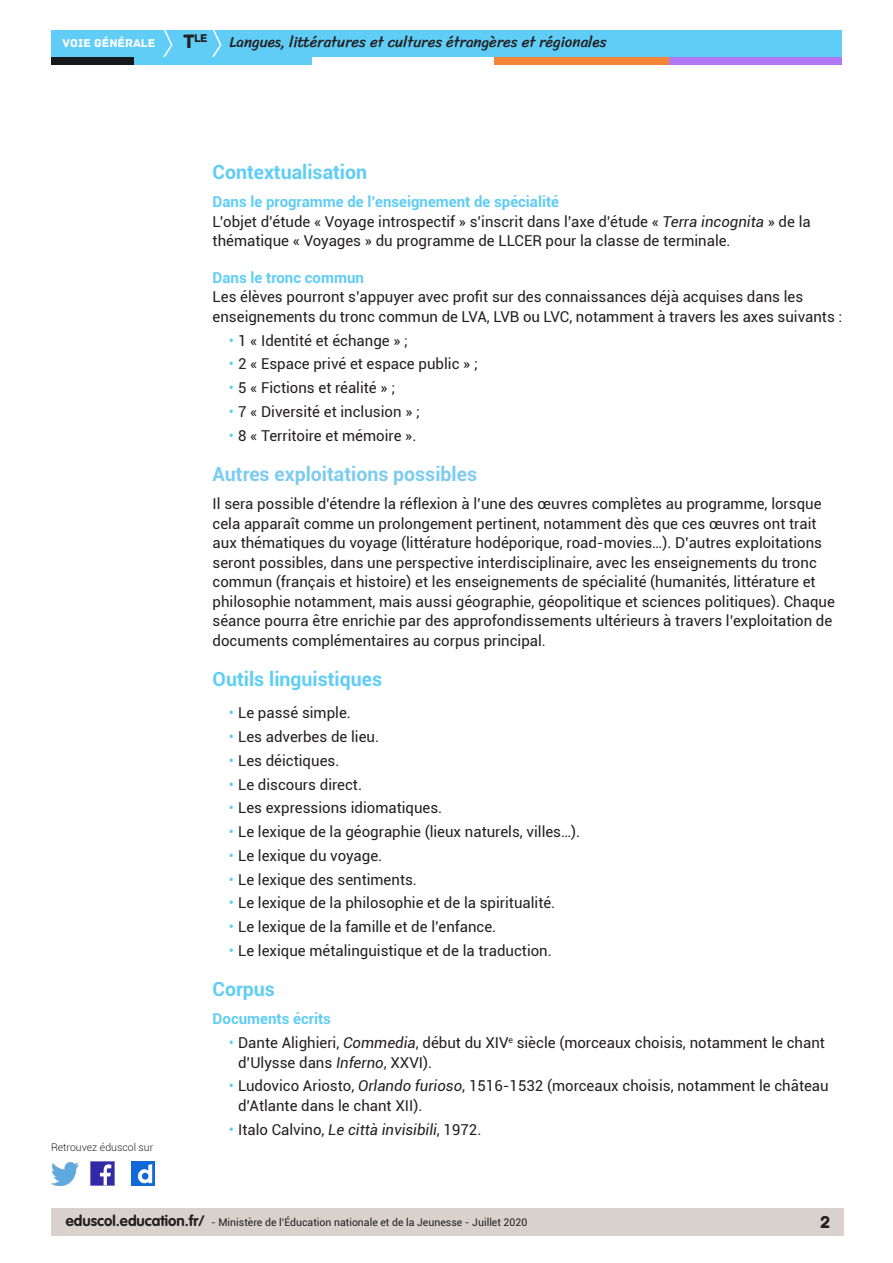
<style>
.page{position:relative;width:893px;height:1263px;background:#fff}
.page>*{position:absolute;margin:0;border:0;box-sizing:border-box;transform-origin:0 0}
._03_titre_2{font:700 19.5px "Roboto";color:#5fcdf5}
._03_titre_2-2{font:700 19.5px "Roboto";color:#7dcbf1}
.t1{font:18px "Archive";color:#231f20}
.Texte_courant{font:15px/19.5px "Roboto";color:#231f20}
._04_titre_3{font:700 15px "Roboto";color:#5fcdf5}
.t2{font:15px "Sriracha";color:#231f20}
.t3{font:12px "Archive";color:#fff}
.t4{font:11.85px "Archive";color:#231f20}
.t5{font:10.5px "Roboto";color:#231f20}
.t6{font:300 10.5px "Roboto";color:#231f20}
.s1{font-size:20.4px}
.s2{font-style:italic}
.s3{color:#5fcdf5}
.s4{font-family:"VAG Rounded Std";font-weight:700;font-size:15px}
</style>
<div class="page">
<div style="left:51px;top:1209px;width:792px;height:27px;background:#d8d1ce"></div>
<div style="left:51px;top:30px;width:791px;height:27px;background:#5fcdf5"></div>
<svg style="left:163px;top:30px;width:10px;height:27px"></svg>
<svg style="left:212px;top:30px;width:10px;height:27px"></svg>
<div style="left:133px;top:57px;width:179px;height:8px;background:#5fcdf5"></div>
<div style="left:51px;top:57px;width:82px;height:8px;background:#141a1c"></div>
<div style="left:667px;top:57px;width:175px;height:8px;background:#b078f2"></div>
<div style="left:494px;top:57px;width:175px;height:8px;background:#f48437"></div>
<img style="left:91px;top:1162px;width:23px;height:23px">
<img style="left:51px;top:1163px;width:28px;height:22px">
<img style="left:132px;top:1162px;width:22px;height:23px">
<p class="t4" style="left:183px;top:31px;width:26px"><span class="s1">T</span>le</p>
<p class="t3" style="left:63px;top:36px;width:94px">VOIE GÉNÉRALE</p>
<p class="t2" style="left:230px;top:33px;width:379px">Langues, littératures et cultures étrangères et régionales</p>
<p class="t6" style="left:51px;top:1140px;width:104px">Retrouvez éduscol sur</p>
<p class="_03_titre_2" style="left:213px;top:159px;width:156px">Contextualisation</p>
<p class="_04_titre_3" style="left:213px;top:191px;width:348px">Dans le programme de l’enseignement de spécialité</p>
<p class="Texte_courant" style="left:213px;top:211px;width:600px">L’objet d’étude « Voyage introspectif » s’inscrit dans l’axe d’étude « <span class="s2">Terra incognita</span> » de la thématique « Voyages » du programme de LLCER pour la classe de terminale.</p>
<p class="_04_titre_3" style="left:213px;top:267px;width:153px">Dans le tronc commun</p>
<p class="Texte_courant" style="left:213px;top:287px;width:631px">Les élèves pourront s’appuyer avec profit sur des connaissances déjà acquises dans les enseignements du tronc commun de LVA, LVB ou LVC, notamment à travers les axes suivants :</p>
<p class="Texte_courant" style="left:229px;top:330px;width:181px"><span class="s3">•</span> 1 « Identité et échange » ;</p>
<p class="Texte_courant" style="left:229px;top:354px;width:250px"><span class="s3">•</span> 2 « Espace privé et espace public » ;</p>
<p class="Texte_courant" style="left:229px;top:378px;width:168px"><span class="s3">•</span> 5 « Fictions et réalité » ;</p>
<p class="Texte_courant" style="left:229px;top:401px;width:193px"><span class="s3">•</span> 7 « Diversité et inclusion » ;</p>
<p class="Texte_courant" style="left:229px;top:425px;width:189px"><span class="s3">•</span> 8 « Territoire et mémoire ».</p>
<p class="_03_titre_2-2" style="left:213px;top:460px;width:266px">Autres exploitations possibles</p>
<p class="Texte_courant" style="left:213px;top:493px;width:624px">Il sera possible d’étendre la réflexion à l’une des œuvres complètes au programme, lorsque cela apparaît comme un prolongement pertinent, notamment dès que ces œuvres ont trait aux thématiques du voyage (littérature hodéporique, road-movies…). D’autres exploitations seront possibles, dans une perspective interdisciplinaire, avec les enseignements du tronc commun (français et histoire) et les enseignements de spécialité (humanités, littérature et philosophie notamment, mais aussi géographie, géopolitique et sciences politiques). Chaque séance pourra être enrichie par des approfondissements ultérieurs à travers l’exploitation de documents complémentaires au corpus principal.</p>
<p class="_03_titre_2" style="left:213px;top:665px;width:171px">Outils linguistiques</p>
<p class="Texte_courant" style="left:229px;top:703px;width:123px"><span class="s3">•</span> Le passé simple.</p>
<p class="Texte_courant" style="left:229px;top:726px;width:152px"><span class="s3">•</span> Les adverbes de lieu.</p>
<p class="Texte_courant" style="left:229px;top:750px;width:112px"><span class="s3">•</span> Les déictiques.</p>
<p class="Texte_courant" style="left:229px;top:774px;width:135px"><span class="s3">•</span> Le discours direct.</p>
<p class="Texte_courant" style="left:229px;top:798px;width:215px"><span class="s3">•</span> Les expressions idiomatiques.</p>
<p class="Texte_courant" style="left:229px;top:821px;width:353px"><span class="s3">•</span> Le lexique de la géographie (lieux naturels, villes…).</p>
<p class="Texte_courant" style="left:229px;top:845px;width:155px"><span class="s3">•</span> Le lexique du voyage.</p>
<p class="Texte_courant" style="left:229px;top:869px;width:189px"><span class="s3">•</span> Le lexique des sentiments.</p>
<p class="Texte_courant" style="left:229px;top:893px;width:328px"><span class="s3">•</span> Le lexique de la philosophie et de la spiritualité.</p>
<p class="Texte_courant" style="left:229px;top:916px;width:269px"><span class="s3">•</span> Le lexique de la famille et de l’enfance.</p>
<p class="Texte_courant" style="left:229px;top:940px;width:324px"><span class="s3">•</span> Le lexique métalinguistique et de la traduction.</p>
<p class="_03_titre_2" style="left:213px;top:975px;width:64px">Corpus</p>
<p class="_04_titre_3" style="left:213px;top:1008px;width:120px">Documents écrits</p>
<p class="Texte_courant" style="left:238px;top:1032px;width:588px;text-indent:-9px"><span class="s3">•</span> Dante Alighieri, <span class="s2">Commedia</span>, début du XIV<sup>e</sup> siècle (morceaux choisis, notamment le chant d’Ulysse dans <span class="s2">Inferno</span>, XXVI).</p>
<p class="Texte_courant" style="left:238px;top:1076px;width:592px;text-indent:-9px"><span class="s3">•</span> Ludovico Ariosto, <span class="s2">Orlando furioso</span>, 1516-1532 (morceaux choisis, notamment le château d’Atlante dans le chant XII).</p>
<p class="Texte_courant" style="left:229px;top:1119px;width:254px"><span class="s3">•</span> Italo Calvino, <span class="s2">Le città invisibili</span>, 1972.</p>
<p class="t5" style="left:66px;top:1215px;width:463px"><span class="s4">eduscol.education.fr/</span> - Ministère de l’Éducation nationale et de la Jeunesse - Juillet 2020</p>
<p class="t1" style="left:820px;top:1211px;width:12px">2</p>
</div>
